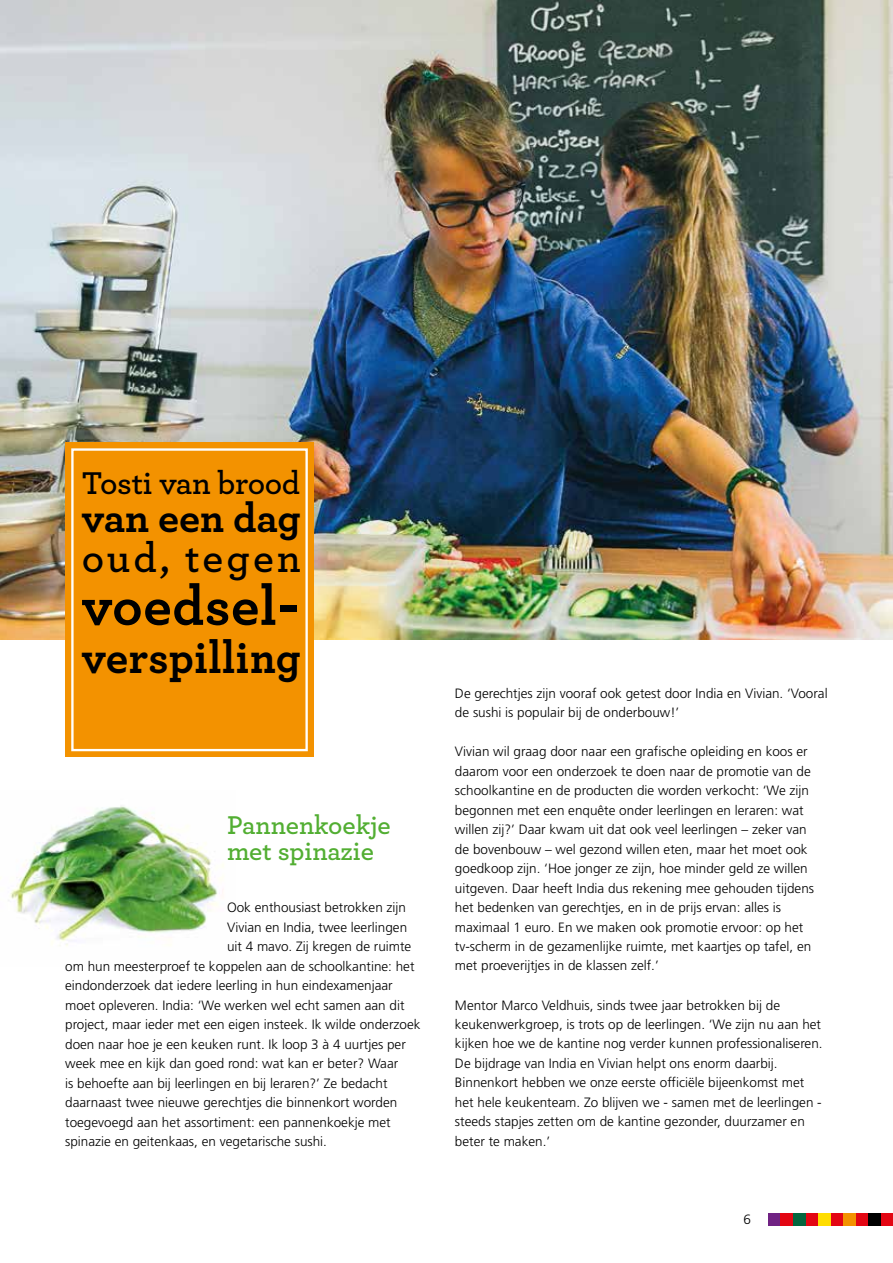
<style>
.page{position:relative;width:893px;height:1263px;background:#fff}
.page>*{position:absolute;margin:0;border:0;box-sizing:border-box;transform-origin:0 0}
.t1{font:700 57px "Archer";letter-spacing:.01em;color:#000}
.t2{font:700 46.35px "Archer";letter-spacing:.01em;color:#000}
.t3{font:600 42.45px "Archer";letter-spacing:.07em;color:#000}
.t4{font:700 42px "Archer";letter-spacing:-.005em;color:#000}
.t5{font:600 33px "Archer";letter-spacing:-.01em;color:#000}
.t6{font:600 27px/25.5px "Archer";color:#52ae32}
.t7{font:300 13.5px/19.5px "Frutiger";color:#000}
</style>
<div class="page">
<div style="left:768px;top:1213px;width:13px;height:13px;background:#702283"></div>
<div style="left:781px;top:1213px;width:12px;height:13px;background:#e30613"></div>
<div style="left:793px;top:1213px;width:13px;height:13px;background:#04663f"></div>
<div style="left:806px;top:1213px;width:12px;height:13px;background:#e30613"></div>
<div style="left:818px;top:1213px;width:13px;height:13px;background:#fd0"></div>
<div style="left:831px;top:1213px;width:12px;height:13px;background:#e30613"></div>
<div style="left:843px;top:1213px;width:13px;height:13px;background:#f39200"></div>
<div style="left:856px;top:1213px;width:12px;height:13px;background:#e30613"></div>
<div style="left:868px;top:1213px;width:13px;height:13px;background:#000"></div>
<div style="left:881px;top:1213px;width:12px;height:13px;background:#e30613"></div>
<img style="left:0;top:806px;width:224px;height:140px">
<img style="left:0;top:0;width:893px;height:639px">
<div style="left:65px;top:442px;width:249px;height:315px;background:#f39200"></div>
<div style="left:71px;top:448px;width:237px;height:303px;border:2px solid #fff"></div>
<h3 class="t5" style="left:82px;top:459px;width:220px">Tosti van brood</h3>
<h3 class="t4" style="left:82px;top:485px;width:221px">van een dag</h3>
<h3 class="t3" style="left:82px;top:526px;width:221px">oud, tegen</h3>
<h1 class="t1" style="left:82px;top:561px;width:218px">voedsel-</h1>
<h2 class="t2" style="left:82px;top:621px;width:221px">verspilling</h2>
<h3 class="t6" style="left:227px;top:811px;width:165px">Pannenkoekje met spinazie</h3>
<p class="t7" style="left:227px;top:898px;width:181px">Ook enthousiast betrokken zijn</p>
<p class="t7" style="left:227px;top:917px;width:182px">Vivian en India, twee leerlingen</p>
<p class="t7" style="left:227px;top:937px;width:186px">uit 4 mavo. Zij kregen de ruimte</p>
<p class="t7" style="left:65px;top:956px;width:351px">om hun meesterproef te koppelen aan de schoolkantine: het</p>
<p class="t7" style="left:65px;top:976px;width:329px">eindonderzoek dat iedere leerling in hun eindexamenjaar</p>
<p class="t7" style="left:65px;top:995px;width:341px">moet opleveren. India: ‘We werken wel echt samen aan dit</p>
<p class="t7" style="left:65px;top:1015px;width:357px">project, maar ieder met een eigen insteek. Ik wilde onderzoek</p>
<p class="t7" style="left:65px;top:1034px;width:342px">doen naar hoe je een keuken runt. Ik loop 3 à 4 uurtjes per</p>
<p class="t7" style="left:65px;top:1054px;width:335px">week mee en kijk dan goed rond: wat kan er beter? Waar</p>
<p class="t7" style="left:65px;top:1073px;width:324px">is behoefte aan bij leerlingen en bij leraren?’ Ze bedacht</p>
<p class="t7" style="left:65px;top:1093px;width:334px">daarnaast twee nieuwe gerechtjes die binnenkort worden</p>
<p class="t7" style="left:65px;top:1112px;width:327px">toegevoegd aan het assortiment: een pannenkoekje met</p>
<p class="t7" style="left:65px;top:1132px;width:263px">spinazie en geitenkaas, en vegetarische sushi.</p>
<p class="t7" style="left:455px;top:683px;width:374px">De gerechtjes zijn vooraf ook getest door India en Vivian. ‘Vooral de sushi is populair bij de onderbouw!’</p>
<p class="t7" style="left:455px;top:742px;width:361px">Vivian wil graag door naar een grafische opleiding en koos er daarom voor een onderzoek te doen naar de promotie van de schoolkantine en de producten die worden verkocht: ‘We zijn begonnen met een enquête onder leerlingen en leraren: wat willen zij?’ Daar kwam uit dat ook veel leerlingen – zeker van de bovenbouw – wel gezond willen eten, maar het moet ook goedkoop zijn. ‘Hoe jonger ze zijn, hoe minder geld ze willen uitgeven. Daar heeft India dus rekening mee gehouden tijdens het bedenken van gerechtjes, en in de prijs ervan: alles is maximaal 1 euro. En we maken ook promotie ervoor: op het tv-scherm in de gezamenlijke ruimte, met kaartjes op tafel, en met proeverijtjes in de klassen zelf.’</p>
<p class="t7" style="left:455px;top:995px;width:369px">Mentor Marco Veldhuis, sinds twee jaar betrokken bij de keukenwerkgroep, is trots op de leerlingen. ‘We zijn nu aan het kijken hoe we de kantine nog verder kunnen professionaliseren.<br>De bijdrage van India en Vivian helpt ons enorm daarbij.<br>Binnenkort hebben we onze eerste officiële bijeenkomst met het hele keukenteam. Zo blijven we - samen met de leerlingen - steeds stapjes zetten om de kantine gezonder, duurzamer en beter te maken.’</p>
<p class="t7" style="left:743px;top:1210px;width:9px">6</p>
</div>
